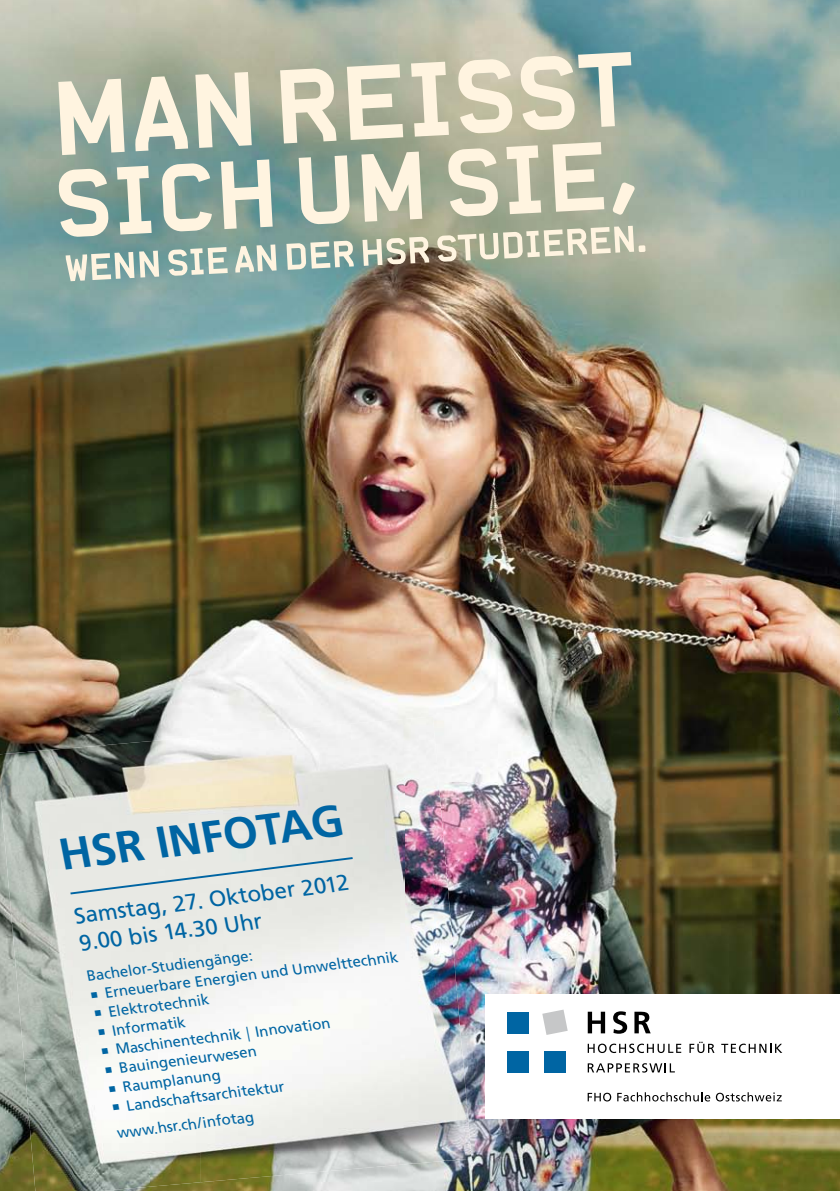
<style>
.page{position:relative;width:840px;height:1191px;background:#fff}
.page>*{position:absolute;margin:0;border:0;box-sizing:border-box;transform-origin:0 0}
.t1{font:700 44.4px "Frutiger";color:#0065a3}
.t2{font:22.2px/27.4px "Frutiger";color:#0065a3}
.t3{font:14.8px/26.4px "Frutiger";color:#0065a3}
.s1{font-family:"Myriad Pro"}
</style>
<div class="page">
<img style="left:0;top:0;width:839px;height:1191px">
<img style="left:24px;top:1059px;width:177px;height:132px">
<img style="left:200px;top:1059px;width:204px;height:123px">
<img style="left:403px;top:785px;width:68px;height:379px">
<img style="left:12px;top:922px;width:392px;height:137px">
<img style="left:0;top:719px;width:404px;height:203px">
<div style="left:403px;top:716px;width:35px;height:69px;background:#f2f2f1"></div>
<div style="left:66px;top:852px;width:290px;height:47px;background:#e8e9e4"></div>
<svg style="left:58px;top:79px;width:67px;height:76px;background:#d3d4c3"></svg>
<svg style="left:135px;top:76px;width:53px;height:75px;background:#c4c9b8"></svg>
<svg style="left:195px;top:72px;width:56px;height:76px;background:#d3d4c3"></svg>
<svg style="left:280px;top:68px;width:56px;height:75px;background:#d9d5c0"></svg>
<svg style="left:346px;top:64px;width:57px;height:76px;background:#d6d3be"></svg>
<svg style="left:411px;top:62px;width:37px;height:75px;background:#dcd6c1"></svg>
<svg style="left:457px;top:59px;width:55px;height:75px;background:#e2dbc4"></svg>
<svg style="left:520px;top:52px;width:111px;height:78px;background:#c7cab9"></svg>
<svg style="left:58px;top:168px;width:51px;height:69px;background:#bcc7ba"></svg>
<svg style="left:117px;top:166px;width:35px;height:68px;background:#bac7b9"></svg>
<svg style="left:161px;top:163px;width:51px;height:69px;background:#b2c1b5"></svg>
<svg style="left:221px;top:159px;width:51px;height:70px;background:#bdc9bc"></svg>
<svg style="left:298px;top:155px;width:52px;height:70px;background:#bdc6b6"></svg>
<svg style="left:361px;top:152px;width:61px;height:70px;background:#d6d4bf"></svg>
<svg style="left:447px;top:148px;width:51px;height:69px;background:#d3d1ba"></svg>
<svg style="left:506px;top:145px;width:35px;height:69px;background:#d7d3bd"></svg>
<svg style="left:552px;top:142px;width:52px;height:70px;background:#d8d4bf"></svg>
<svg style="left:612px;top:182px;width:22px;height:33px"></svg>
<svg style="left:66px;top:251px;width:93px;height:30px;background:#b4c6bc"></svg>
<svg style="left:168px;top:247px;width:59px;height:29px;background:#b3c6bb"></svg>
<svg style="left:235px;top:244px;width:41px;height:28px"></svg>
<svg style="left:286px;top:241px;width:67px;height:29px;background:#b5c6bb"></svg>
<svg style="left:362px;top:237px;width:67px;height:29px;background:#b7b5a1"></svg>
<svg style="left:437px;top:226px;width:208px;height:36px;background:#c1c1ab"></svg>
<div style="left:485px;top:994px;width:354px;height:124px;background:#fff"></div>
<div style="left:507px;top:1011px;width:21px;height:22px;background:#0065a3"></div>
<div style="left:507px;top:1050px;width:21px;height:22px;background:#0065a3"></div>
<div style="left:544px;top:1050px;width:21px;height:22px;background:#0065a3"></div>
<svg style="left:542px;top:1009px;width:25px;height:26px"></svg>
<svg style="left:587px;top:1092px;width:24px;height:9px"></svg>
<svg style="left:617px;top:1092px;width:164px;height:9px"></svg>
<svg style="left:587px;top:1011px;width:17px;height:22px"></svg>
<svg style="left:613px;top:1011px;width:13px;height:22px"></svg>
<svg style="left:634px;top:1011px;width:16px;height:22px"></svg>
<svg style="left:587px;top:1043px;width:93px;height:10px"></svg>
<svg style="left:689px;top:1041px;width:25px;height:12px"></svg>
<svg style="left:721px;top:1043px;width:60px;height:10px"></svg>
<svg style="left:587px;top:1063px;width:87px;height:9px"></svg>
<h1 class="t1" style="left:57px;top:829px;width:287px;rotate:-7deg">HSR INFOTAG</h1>
<h2 class="t2" style="left:73px;top:902px;width:278px;rotate:-7deg">Samstag, 27. Oktober 2012<br>9.00 bis 14.30 Uhr</h2>
<p class="t3" style="left:86px;top:963px;width:172px;rotate:-7deg">Bachelor-Studiengänge:</p>
<p class="t3" style="left:89px;top:981px;width:311px;rotate:-7deg">■ Erneuerbare Energien und Umw elttechnik</p>
<p class="t3" style="left:93px;top:1000px;width:117px;rotate:-7deg">■ Elektrotechnik</p>
<p class="t3" style="left:96px;top:1019px;width:90px;rotate:-7deg">■ Informatik</p>
<p class="t3" style="left:100px;top:1037px;width:230px;rotate:-7deg">■ M aschinentechnik <span class="s1">|</span> Innovation</p>
<p class="t3" style="left:104px;top:1056px;width:152px;rotate:-7deg">■ Bauingenieurw esen</p>
<p class="t3" style="left:107px;top:1075px;width:114px;rotate:-7deg">■ Raumplanung</p>
<p class="t3" style="left:111px;top:1094px;width:175px;rotate:-7deg">■ Landschaftsarchitektur w w w .hsr.ch/infotag</p>
</div>
